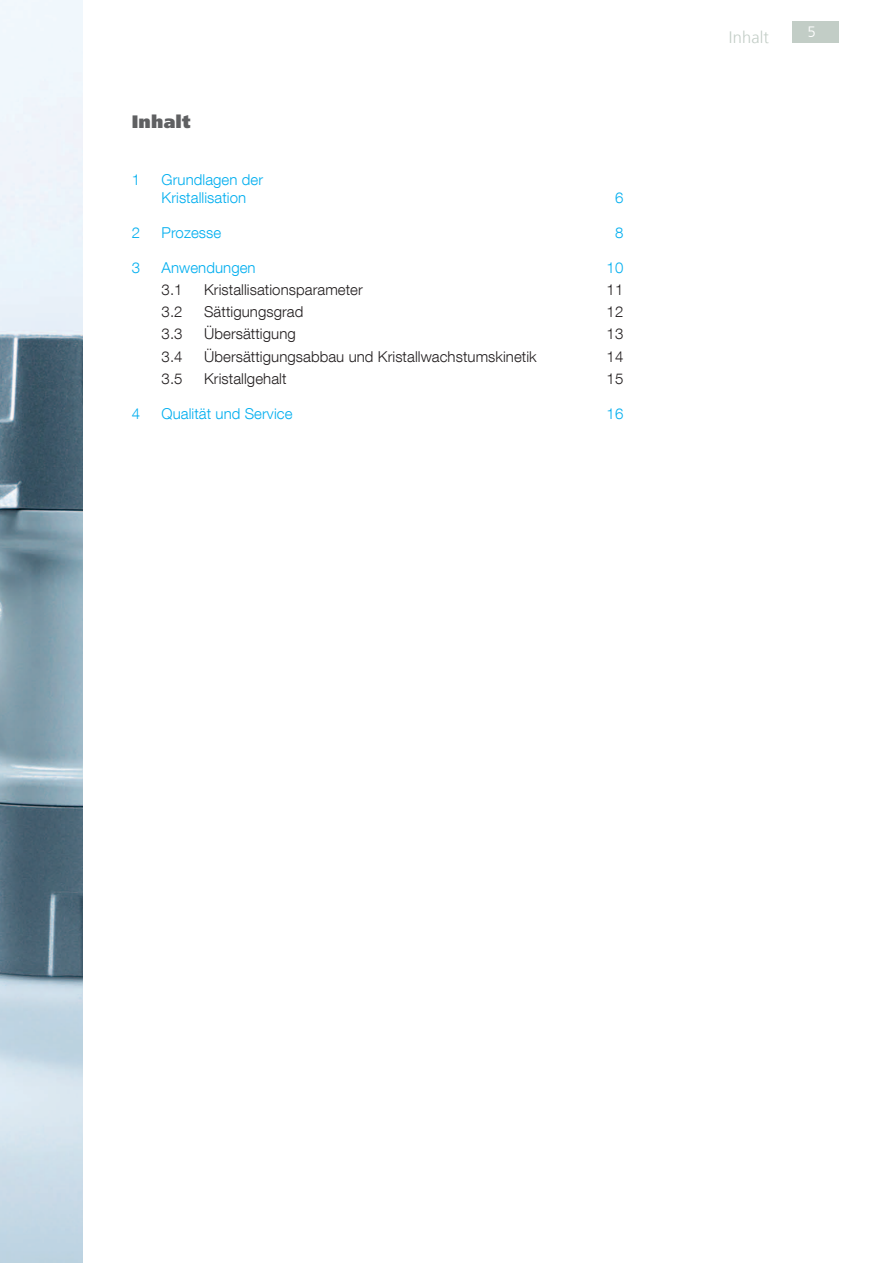
<style>
.page{position:relative;width:893px;height:1263px;background:#fff}
.page>*{position:absolute;margin:0;border:0;box-sizing:border-box;transform-origin:0 0}
.t1{font:900 18px "Frutiger LT Com";letter-spacing:.01em;color:#5f6062}
.t2{font:300 16.5px "Frutiger LT Com";letter-spacing:.01em;color:#c2cdc6}
.t3{font:300 15px "Helvetica Neue LT Com";letter-spacing:.005em;color:#231f20}
.t4{font:300 15px/18px "Helvetica Neue LT Com";letter-spacing:.005em;color:#00aeef}
.t5{font:300 15px "Frutiger LT Com";color:#fff}
</style>
<div class="page">
<div style="left:792px;top:21px;width:47px;height:22px;background:#c2cdc6"></div>
<img style="left:0;top:0;width:83px;height:1263px">
<p class="t1" style="left:132px;top:111px;width:60px">Inhalt</p>
<p class="t4" style="left:132px;top:170px;width:10px">1</p>
<p class="t4" style="left:162px;top:170px;width:103px">Grundlagen der<br>Kristallisation</p>
<p class="t4" style="left:615px;top:188px;width:10px">6</p>
<p class="t4" style="left:132px;top:223px;width:10px">2</p>
<p class="t4" style="left:162px;top:223px;width:61px">Prozesse</p>
<p class="t4" style="left:615px;top:223px;width:10px">8</p>
<p class="t4" style="left:132px;top:258px;width:10px">3</p>
<p class="t4" style="left:162px;top:258px;width:96px">Anwendungen</p>
<p class="t4" style="left:607px;top:258px;width:18px">10</p>
<p class="t3" style="left:162px;top:280px;width:23px">3.1</p>
<p class="t3" style="left:204px;top:280px;width:160px">Kristallisationsparameter</p>
<p class="t3" style="left:607px;top:280px;width:18px">11</p>
<p class="t3" style="left:162px;top:303px;width:23px">3.2</p>
<p class="t3" style="left:204px;top:303px;width:101px">Sättigungsgrad</p>
<p class="t3" style="left:607px;top:303px;width:18px">12</p>
<p class="t3" style="left:162px;top:325px;width:23px">3.3</p>
<p class="t3" style="left:204px;top:325px;width:93px">Übersättigung</p>
<p class="t3" style="left:607px;top:325px;width:18px">13</p>
<p class="t3" style="left:162px;top:347px;width:23px">3.4</p>
<p class="t3" style="left:204px;top:347px;width:334px">Übersättigungsabbau und Kristallwachstumskinetik</p>
<p class="t3" style="left:607px;top:347px;width:18px">14</p>
<p class="t3" style="left:162px;top:369px;width:23px">3.5</p>
<p class="t3" style="left:204px;top:369px;width:84px">Kristallgehalt</p>
<p class="t3" style="left:607px;top:369px;width:18px">15</p>
<p class="t4" style="left:132px;top:404px;width:10px">4</p>
<p class="t4" style="left:162px;top:404px;width:132px">Qualität und Service</p>
<p class="t4" style="left:607px;top:404px;width:18px">16</p>
<p class="t2" style="left:729px;top:27px;width:39px">Inhalt</p>
<p class="t5" style="left:808px;top:23px;width:10px">5</p>
</div>
